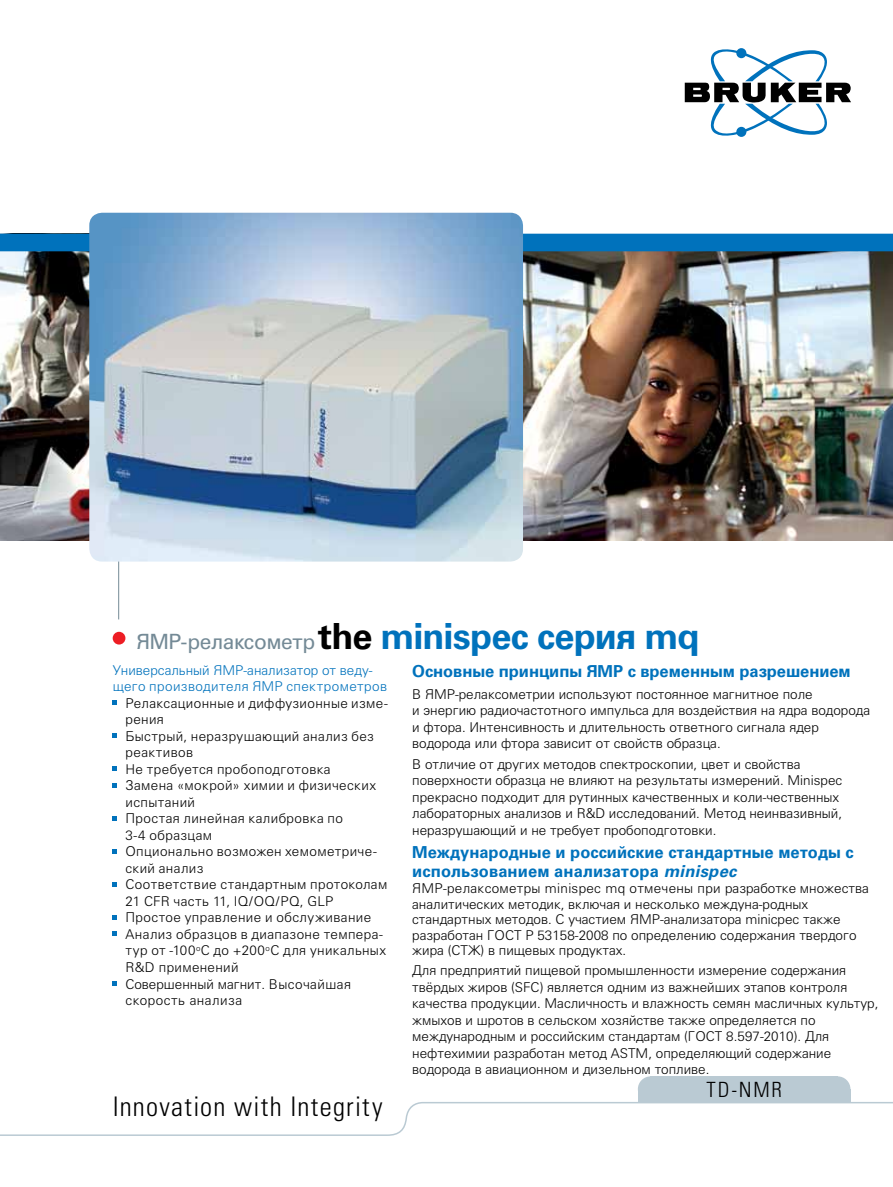
<style>
.page{position:relative;width:893px;height:1187px;background:#fff}
.page>*{position:absolute;margin:0;border:0;box-sizing:border-box;transform-origin:0 0}
.t1{font:300 condensed 27px "Univers LT Std";letter-spacing:.045em;color:#000}
.t2{font:21px "Univers Cyr";letter-spacing:-.025em;color:#748a96}
.t3{font:300 condensed 21px "Univers LT Std";color:#000}
.t4{font:700 16.5px/18.9px "Univers Cyr";color:#0072bc}
.t5{font:300 13.5px/16.5px "Univers Cyr";color:#000}
.t6{font:300 13.5px/16.5px "Univers Cyr";letter-spacing:.03em;color:#000}
.t7{font:300 13.5px/16.5px "Univers Cyr";letter-spacing:.005em;color:#0072bc}
.s1{font-weight:700;font-size:36px;color:#000}
.s2{font-weight:700;font-size:36px;color:#0072bc}
.s3{font-style:italic}
</style>
<div class="page">
<img style="left:523px;top:251px;width:370px;height:289px">
<img style="left:0;top:251px;width:89px;height:289px">
<div style="left:113px;top:631px;width:12px;height:13px;background:#ed1d24;border-radius:50%"></div>
<hr style="left:118px;top:546px;width:1px;height:73px;background:#748a96">
<div style="left:0;top:234px;width:893px;height:17px;background:#0072bc"></div>
<img style="left:89px;top:213px;width:434px;height:348px">
<svg style="left:0;top:1101px;width:893px;height:35px"></svg>
<div style="left:638px;top:1089px;width:13px;height:12px;background:#bacad3"></div>
<div style="left:651px;top:1076px;width:187px;height:25px;background:#bacad3"></div>
<div style="left:638px;top:1076px;width:25px;height:25px;background:#bacad3;border-radius:50%"></div>
<div style="left:825px;top:1076px;width:25px;height:25px;background:#bacad3;border-radius:50%"></div>
<div style="left:838px;top:1089px;width:12px;height:12px;background:#bacad3"></div>
<svg style="left:113px;top:700px;width:4px;height:4px"></svg>
<svg style="left:113px;top:733px;width:4px;height:4px"></svg>
<svg style="left:113px;top:766px;width:4px;height:4px"></svg>
<svg style="left:113px;top:783px;width:4px;height:4px"></svg>
<svg style="left:113px;top:816px;width:4px;height:4px"></svg>
<svg style="left:113px;top:849px;width:4px;height:4px"></svg>
<svg style="left:113px;top:882px;width:4px;height:4px"></svg>
<svg style="left:113px;top:915px;width:4px;height:4px"></svg>
<svg style="left:113px;top:931px;width:4px;height:4px"></svg>
<svg style="left:113px;top:981px;width:4px;height:4px"></svg>
<svg style="left:685px;top:48px;width:166px;height:89px"></svg>
<h2 class="t2" style="left:136px;top:629px;width:565px">ЯМР-релаксометр <span class="s1">the</span> <span class="s2">minispec серия mq</span></h2>
<p class="t7" style="left:113px;top:661px;width:276px">Универсальный ЯМР-анализатор от веду&shy;щего производителя ЯМР спектрометров</p>
<p class="t6" style="left:125px;top:694px;width:264px">Релаксационные и диффузионные изме&shy;рения<br>Быстрый, неразрушающий анализ без реактивов<br>Не требуется пробоподготовка<br>Замена «мокрой» химии и физических испытаний<br>Простая линейная калибровка по<br>3-4 образцам<br>Опционально возможен хемометриче&shy;ский анализ<br>Соответствие стандартным протоколам<br>21 CFR часть 11, IQ/OQ/PQ, GLP<br>Простое управление и обслуживание<br>Анализ образцов в диапазоне темпера&shy;тур от -100<sup>о</sup>C до +200<sup>о</sup>C для уникальных<br>R&amp;D применений<br>Совершенный магнит. Высочайшая скорость анализа</p>
<h1 class="t1" style="left:113px;top:1090px;width:271px">Innovation with Integrity</h1>
<p class="t4" style="left:412px;top:661px;width:440px">Основные принципы ЯМР с временным разрешением</p>
<p class="t5" style="left:412px;top:686px;width:459px">В ЯМР-релаксометрии используют постоянное магнитное поле<br>и энергию радиочастотного импульса для воздействия на ядра водорода и фтора. Интенсивность и длительность ответного сигнала ядер водорода или фтора зависит от свойств образца.</p>
<p class="t5" style="left:412px;top:755px;width:432px">В отличие от других методов спектроскопии, цвет и свойства поверхности образца не влияют на результаты измерений. Minispec прекрасно подходит для рутинных качественных и коли-чественных лабораторных анализов и R&amp;D исследований. Метод неинвазивный, неразрушающий и не требует пробоподготовки.</p>
<p class="t4" style="left:412px;top:842px;width:443px">Международные и российские стандартные методы с использованием анализатора <span class="s3">minispec</span></p>
<p class="t5" style="left:412px;top:880px;width:458px;line-height:15.5px">ЯМР-релаксометры minispec mq отмечены при разработке множества аналитических методик, включая и несколько междуна-родных стандартных методов. С участием ЯМР-анализатора minicpec также разработан ГОСТ Р 53158-2008 по определению содержания твердого жира (СТЖ) в пищевых продуктах.</p>
<p class="t5" style="left:412px;top:962px;width:468px">Для предприятий пищевой промышленности измерение содержания твёрдых жиров (SFC) является одним из важнейших этапов контроля качества продукции. Масличность и влажность семян масличных культур, жмыхов и шротов в сельском хозяйстве также определяется по международным и российским стандартам (ГОСТ 8.597-2010). Для нефтехимии разработан метод ASTM, определяющий содержание водорода в авиационном и дизельном топливе.</p>
<h2 class="t3" style="left:706px;top:1077px;width:77px">TD-NMR</h2>
</div>
